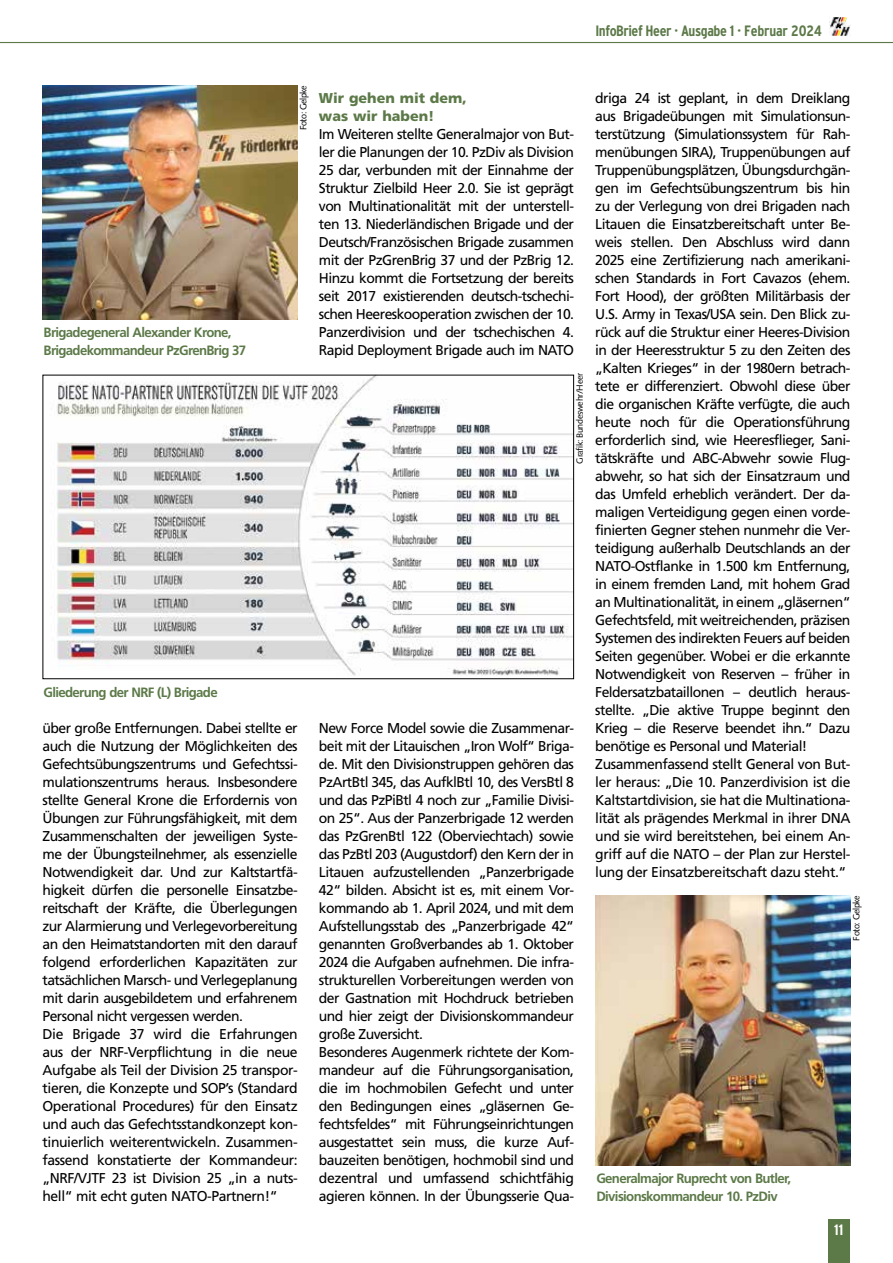
<style>
.page{position:relative;width:893px;height:1263px;background:#fff}
.page>*{position:absolute;margin:0;border:0;box-sizing:border-box;transform-origin:0 0}
.t1{font:700 condensed 15px "Interstate";letter-spacing:-.03em;color:#5c7948}
.t2{font:700 condensed 15px "Interstate";color:#fff}
.t3{font:14.25px/18px "Frutiger LT Pro";letter-spacing:-.04em;color:#000}
.t4{font:900 14.25px/18px "Frutiger";color:#5c7948}
.t5{font:700 13.5px/18px "Frutiger LT Pro";letter-spacing:-.05em;color:#5c7948}
.t6{font:9px "Syntax";letter-spacing:-.04em;color:#000}
</style>
<div class="page">
<hr style="left:0;top:42px;width:893px;height:1px;background:#5c7948">
<img style="left:829px;top:17px;width:21px;height:19px">
<div style="left:828px;top:1219px;width:21px;height:44px;background:#5c7948"></div>
<img style="left:43px;top:85px;width:255px;height:234px">
<img style="left:57px;top:377px;width:515px;height:299px">
<img style="left:595px;top:895px;width:255px;height:270px">
<p class="t1" style="left:595px;top:22px;width:228px">InfoBrief Heer · Ausgabe 1 · Februar 2024</p>
<p class="t5" style="left:44px;top:323px;width:204px">Brigadegeneral Alexander Krone,<br>Brigadekommandeur PzGrenBrig 37</p>
<p class="t6" style="left:298px;top:130px;width:47px;rotate:-90deg">Foto: Gelpke</p>
<p class="t4" style="left:319px;top:89px;width:149px">Wir gehen mit dem, was wir haben!</p>
<p class="t3" style="left:319px;top:125px;width:257px;text-align:justify">Im Weiteren stellte Generalmajor von But&shy;ler die Planungen der 10. PzDiv als Division 25 dar, verbunden mit der Einnahme der Struktur Zielbild Heer 2.0. Sie ist geprägt von Multinationalität mit der unterstell&shy;ten 13. Niederländischen Brigade und der Deutsch/Französischen Brigade zusammen mit der PzGrenBrig 37 und der PzBrig 12.<br>Hinzu kommt die Fortsetzung der bereits seit 2017 existierenden deutsch-tschechi&shy;schen Heereskooperation zwischen der 10.<br>Panzerdivision und der tschechischen 4.<br>Rapid Deployment Brigade auch im NATO</p>
<p class="t6" style="left:574px;top:463px;width:92px;rotate:-90deg">Grafik: Bundeswehr/Heer</p>
<p class="t5" style="left:44px;top:683px;width:176px">Gliederung der NRF (L) Brigade</p>
<p class="t3" style="left:43px;top:719px;width:257px">über große Entfernungen. Dabei stellte er auch die Nutzung der Möglichkeiten des Gefechtsübungszentrums und Gefechtssi&shy;mulationszentrums heraus. Insbesondere stellte General Krone die Erfordernis von Übungen zur Führungsfähigkeit, mit dem Zusammenschalten der jeweiligen Syste&shy;me der Übungsteilnehmer, als essenzielle Notwendigkeit dar. Und zur Kaltstartfä&shy;higkeit dürfen die personelle Einsatzbe&shy;reitschaft der Kräfte, die Überlegungen zur Alarmierung und Verlegevorbereitung an den Heimatstandorten mit den darauf folgend erforderlichen Kapazitäten zur tatsächlichen Marsch- und Verlegeplanung mit darin ausgebildetem und erfahrenem Personal nicht vergessen werden.<br>Die Brigade 37 wird die Erfahrungen aus der NRF-Verpflichtung in die neue Aufgabe als Teil der Division 25 transpor&shy;tieren, die Konzepte und SOP’s (Standard Operational Procedures) für den Einsatz und auch das Gefechtsstandkonzept kon&shy;tinuierlich weiterentwickeln. Zusammen&shy;fassend konstatierte der Kommandeur: „NRF/VJTF 23 ist Division 25 „in a nuts&shy;hell“ mit echt guten NATO-Partnern!“</p>
<p class="t3" style="left:319px;top:719px;width:257px">New Force Model sowie die Zusammenar&shy;beit mit der Litauischen „Iron Wolf“ Briga&shy;de. Mit den Divisionstruppen gehören das PzArtBtl 345, das AufklBtl 10, des VersBtl 8 und das PzPiBtl 4 noch zur „Familie Divisi&shy;on 25“. Aus der Panzerbrigade 12 werden das PzGrenBtl 122 (Oberviechtach) sowie das PzBtl 203 (Augustdorf) den Kern der in Litauen aufzustellenden „Panzerbrigade 42“ bilden. Absicht ist es, mit einem Vor&shy;kommando ab 1. April 2024, und mit dem Aufstellungsstab des „Panzerbrigade 42“ genannten Großverbandes ab 1. Oktober 2024 die Aufgaben aufnehmen. Die infra&shy;strukturellen Vorbereitungen werden von der Gastnation mit Hochdruck betrieben und hier zeigt der Divisionskommandeur große Zuversicht.<br>Besonderes Augenmerk richtete der Kom&shy;mandeur auf die Führungsorganisation, die im hochmobilen Gefecht und unter den Bedingungen eines „gläsernen Ge&shy;fechtsfeldes“ mit Führungseinrichtungen ausgestattet sein muss, die kurze Auf&shy;bauzeiten benötigen, hochmobil sind und dezentral und umfassend schichtfähig agieren können. In der Übungsserie Qua-</p>
<p class="t3" style="left:595px;top:89px;width:257px">driga 24 ist geplant, in dem Dreiklang aus Brigadeübungen mit Simulationsun&shy;terstützung (Simulationssystem für Rah&shy;menübungen SIRA), Truppenübungen auf Truppenübungsplätzen, Übungsdurchgän&shy;gen im Gefechtsübungszentrum bis hin zu der Verlegung von drei Brigaden nach Litauen die Einsatzbereitschaft unter Be&shy;weis stellen. Den Abschluss wird dann 2025 eine Zertifizierung nach amerikani&shy;schen Standards in Fort Cavazos (ehem.<br>Fort Hood), der größten Militärbasis der U.S. Army in Texas/USA sein. Den Blick zu&shy;rück auf die Struktur einer Heeres-Division in der Heeresstruktur 5 zu den Zeiten des „Kalten Krieges“ in der 1980ern betrach&shy;tete er differenziert. Obwohl diese über die organischen Kräfte verfügte, die auch heute noch für die Operationsführung erforderlich sind, wie Heeresflieger, Sani&shy;tätskräfte und ABC-Abwehr sowie Flug&shy;abwehr, so hat sich der Einsatzraum und das Umfeld erheblich verändert. Der da&shy;maligen Verteidigung gegen einen vorde&shy;finierten Gegner stehen nunmehr die Ver&shy;teidigung außerhalb Deutschlands an der NATO-Ostflanke in 1.500 km Entfernung, in einem fremden Land, mit hohem Grad an Multinationalität, in einem „gläsernen“ Gefechtsfeld, mit weitreichenden, präzisen Systemen des indirekten Feuers auf beiden Seiten gegenüber. Wobei er die erkannte Notwendigkeit von Reserven – früher in Feldersatzbataillonen – deutlich heraus&shy;stellte. „Die aktive Truppe beginnt den Krieg – die Reserve beendet ihn.“ Dazu benötige es Personal und Material!<br>Zusammenfassend stellt General von But&shy;ler heraus: „Die 10. Panzerdivision ist die Kaltstartdivision, sie hat die Multinationa&shy;lität als prägendes Merkmal in ihrer DNA und sie wird bereitstehen, bei einem An&shy;griff auf die NATO – der Plan zur Herstel&shy;lung der Einsatzbereitschaft dazu steht.“</p>
<p class="t6" style="left:851px;top:940px;width:47px;rotate:-90deg">Foto: Gelpke</p>
<p class="t5" style="left:596px;top:1169px;width:196px">Generalmajor Ruprecht von Butler,<br>Divisionskommandeur 10. PzDiv</p>
<p class="t2" style="left:834px;top:1221px;width:11px">11</p>
</div>
